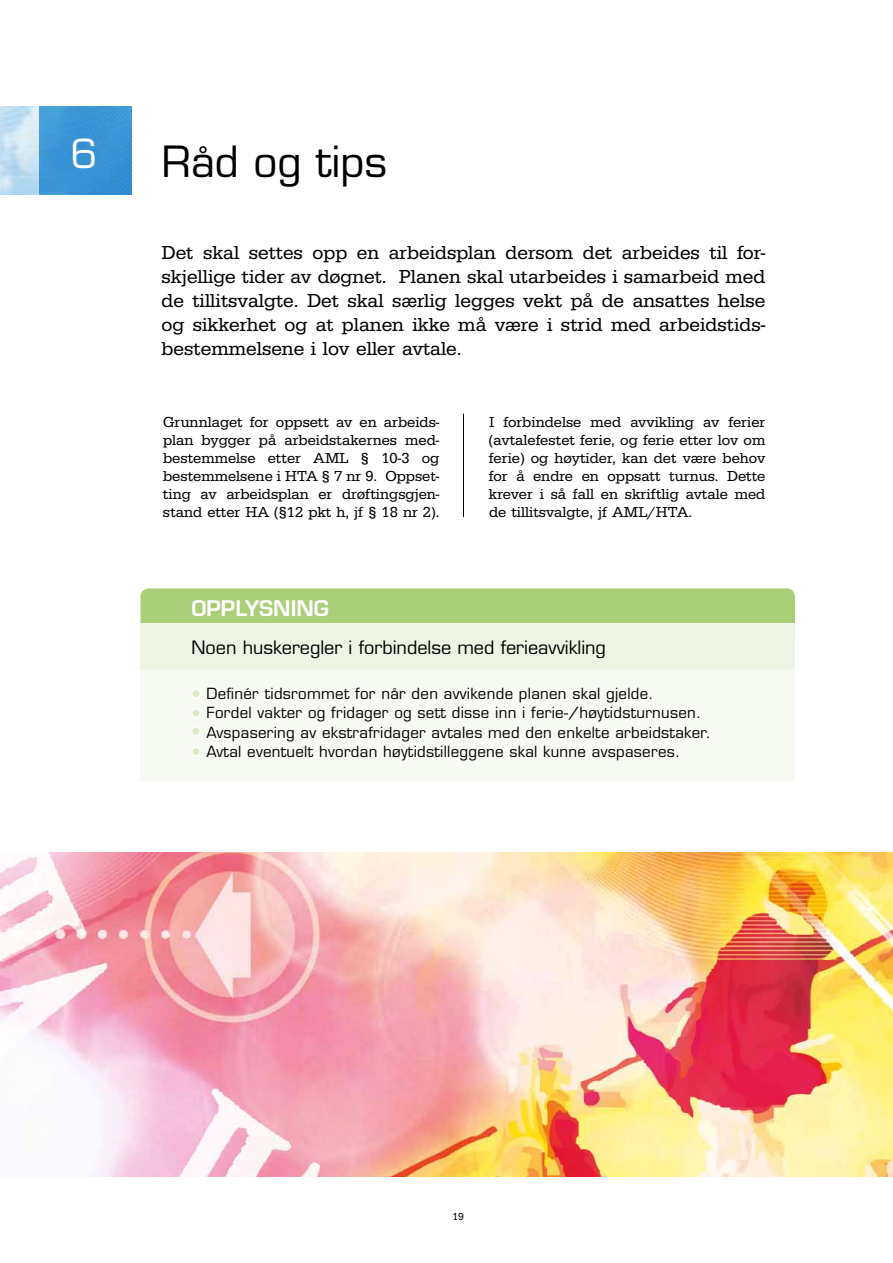
<style>
.page{position:relative;width:893px;height:1263px;background:#fff}
.page>*{position:absolute;margin:0;border:0;box-sizing:border-box;transform-origin:0 0}
.t1{font:42px "Eurostile";color:#000}
.t2{font:39px "Eurostile";color:#fff}
.t3{font:600 21px "Eurostile";color:#fff}
.t4{font:19.5px/24px "URW Egyptienne T";color:#000;text-align:justify}
.t5{font:18px "Eurostile";color:#000}
.t6{font:15px/18px "URW Egyptienne T";color:#000;text-align:justify}
.t7{font:15px "Eurostile";letter-spacing:.02em;color:#000}
.t8{font:10.5px "URW Egyptienne T";color:#000}
</style>
<div class="page">
<hr style="left:463px;top:414px;width:1px;height:103px;background:#000">
<div style="left:39px;top:106px;width:92px;height:89px;background:#3a94d4"></div>
<div style="left:140px;top:588px;width:655px;height:67px;background:#abce79;border-radius:9px"></div>
<div style="left:140px;top:625px;width:655px;height:156px;background:#f7faf2"></div>
<div style="left:140px;top:624px;width:655px;height:46px;background:#eef5e4"></div>
<img style="left:0;top:853px;width:893px;height:323px">
<div style="left:192px;top:689px;width:8px;height:9px;background:#dceac8;border-radius:50%"></div>
<div style="left:191px;top:689px;width:10px;height:9px;border:1px solid #fff;border-radius:50%"></div>
<div style="left:192px;top:727px;width:8px;height:8px;background:#dceac8;border-radius:50%"></div>
<div style="left:191px;top:726px;width:10px;height:10px;border:1px solid #fff;border-radius:50%"></div>
<div style="left:192px;top:747px;width:8px;height:9px;background:#dceac8;border-radius:50%"></div>
<div style="left:191px;top:747px;width:10px;height:9px;border:1px solid #fff;border-radius:50%"></div>
<div style="left:192px;top:709px;width:8px;height:8px;background:#dceac8;border-radius:50%"></div>
<div style="left:191px;top:708px;width:10px;height:10px;border:1px solid #fff;border-radius:50%"></div>
<h2 class="t2" style="left:71px;top:130px;width:28px">6</h2>
<h1 class="t1" style="left:162px;top:136px;width:227px">Råd og tips</h1>
<p class="t4" style="left:161px;top:241px;width:605px">Det skal settes opp en arbeidsplan dersom det arbeides til for&shy;skjellige tider av døgnet. Planen skal utarbeides i samarbeid med de tillitsvalgte. Det skal særlig legges vekt på de ansattes helse og sikkerhet og at planen ikke må være i strid med arbeidstids&shy;bestemmelsene i lov eller avtale.</p>
<p class="t6" style="left:163px;top:413px;width:278px">Grunnlaget for oppsett av en arbeids&shy;plan bygger på arbeidstakernes med&shy;bestemmelse etter AML § 10-3 og bestemmelsene i HTA § 7 nr 9. Oppset&shy;ting av arbeidsplan er drøftingsgjen&shy;stand etter HA (§12 pkt h, jf § 18 nr 2).</p>
<p class="t6" style="left:489px;top:413px;width:278px">I forbindelse med avvikling av ferier (avtalefestet ferie, og ferie etter lov om ferie) og høytider, kan det være behov for å endre en oppsatt turnus. Dette krever i så fall en skriftlig avtale med de tillitsvalgte, jf AML/HTA.</p>
<h3 class="t3" style="left:192px;top:595px;width:139px">OPPLYSNING</h3>
<p class="t5" style="left:192px;top:636px;width:416px">Noen huskeregler i forbindelse med ferieavvikling</p>
<p class="t7" style="left:192px;top:684px;width:464px">• Definér tidsrommet for når den avvikende planen skal gjelde.</p>
<p class="t7" style="left:192px;top:704px;width:511px">• Fordel vakter og fridager og sett disse inn i ferie-/høytidsturnusen.</p>
<p class="t7" style="left:192px;top:723px;width:521px">• Avspasering av ekstrafridager avtales med den enkelte arbeidstaker.</p>
<p class="t7" style="left:192px;top:743px;width:490px">• Avtal eventuelt hvordan høytidstilleggene skal kunne avspaseres.</p>
<p class="t8" style="left:452px;top:1210px;width:13px">19</p>
</div>
